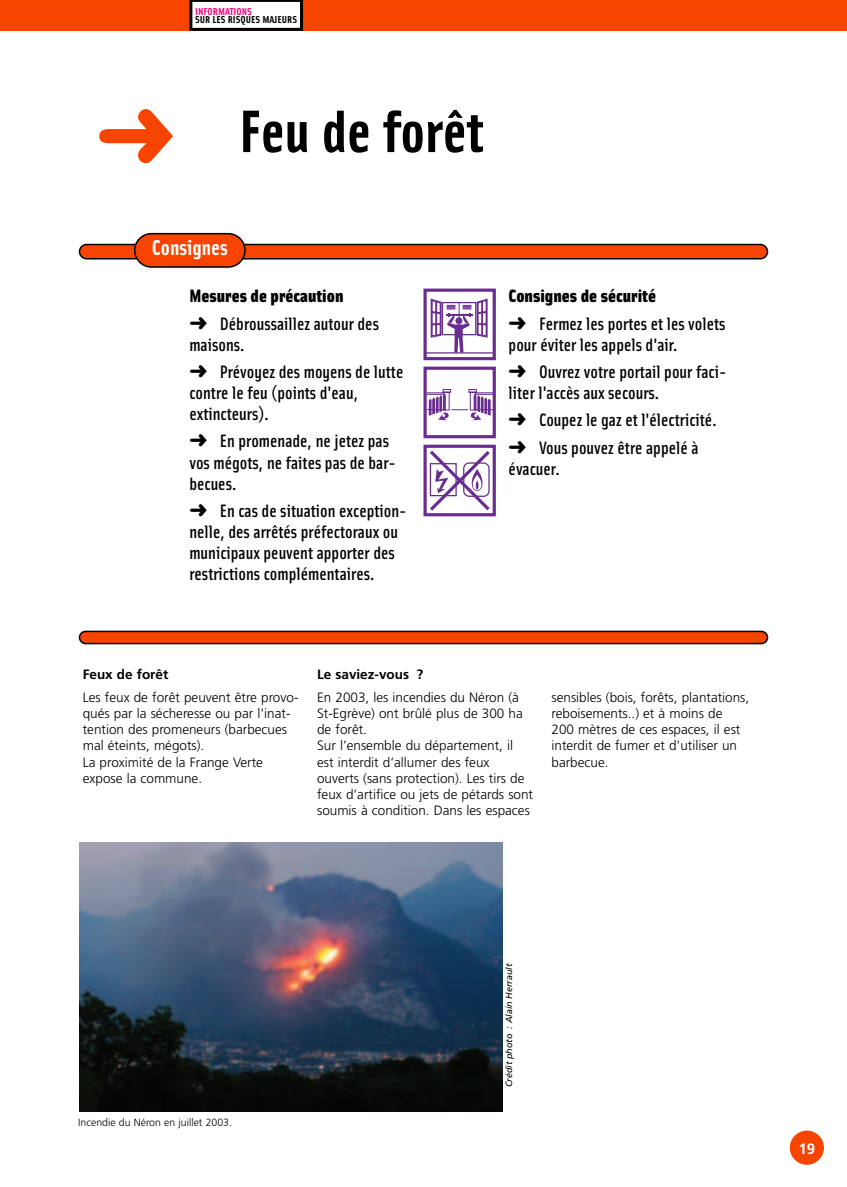
<style>
.page{position:relative;width:847px;height:1187px;background:#fff}
.page>*{position:absolute;margin:0;border:0;box-sizing:border-box;transform-origin:0 0}
.t1{font:700 60px "Solex";color:#000}
.t2{font:21.6px "Solex Bold Lining";color:#fff}
.t3{font:18px/21px "Solex Medium Lining";color:#000}
.t4{font:18px "Solex Black Lining";color:#000}
.t5{font:700 15px "Frutiger";color:#fff}
.t6{font:300 13.5px/16.2px "Frutiger";color:#000}
.t7{font:700 13.5px "Frutiger";color:#000}
.t8{font:300 10.5px "Frutiger";color:#000}
.t9{font:700 10.05px "Solex";color:#000;scale:1.09 1}
.t10{font:700 10.05px "Solex";color:#ef047e;scale:1.09 1}
.t11{font:italic 9px "Frutiger";color:#000}
.s1{color:#f74400}
</style>
<div class="page">
<div style="left:789px;top:1130px;width:34px;height:34px;background:#f74400;border-radius:50%"></div>
<div style="left:423px;top:366px;width:72px;height:72px;border:3px solid #6a2c91"></div>
<svg style="left:425px;top:389px;width:68px;height:31px"></svg>
<div style="left:423px;top:288px;width:72px;height:72px;border:3px solid #6a2c91"></div>
<svg style="left:430px;top:298px;width:57px;height:54px"></svg>
<hr style="left:425px;top:352px;width:68px;height:1px;background:#6a2c91">
<svg style="left:423px;top:444px;width:72px;height:72px"></svg>
<img style="left:80px;top:842px;width:422px;height:269px">
<svg style="left:79px;top:233px;width:688px;height:35px"></svg>
<div style="left:0;top:0;width:846px;height:31px;background:#f74400"></div>
<svg style="left:189px;top:0;width:114px;height:31px;background:#cbc9c9"></svg>
<svg style="left:79px;top:630px;width:688px;height:14px;background:#c7400d"></svg>
<p class="t10" style="left:195px;top:5px;width:54px">INFORMATIONS</p>
<p class="t9" style="left:195px;top:14px;width:95px">SUR LES RISQUES MAJEURS</p>
<h1 class="t1" style="left:96px;top:96px;width:388px"><span class="s1">➜</span> Feu de forêt</h1>
<h2 class="t2" style="left:152px;top:235px;width:77px">Consignes</h2>
<h3 class="t4" style="left:189px;top:285px;width:155px">Mesures de précaution</h3>
<h3 class="t3" style="left:189px;top:313px;width:191px">➜ Débroussaillez autour des maisons.</h3>
<h3 class="t3" style="left:189px;top:361px;width:215px">➜ Prévoyez des moyens de lutte contre le feu (points d'eau, extincteurs).</h3>
<h3 class="t3" style="left:189px;top:431px;width:208px">➜ En promenade, ne jetez pas vos mégots, ne faites pas de bar&shy;becues.</h3>
<h3 class="t3" style="left:189px;top:500px;width:218px">➜ En cas de situation exception&shy;nelle, des arrêtés préfectoraux ou municipaux peuvent apporter des restrictions complémentaires.</h3>
<h3 class="t4" style="left:508px;top:285px;width:149px">Consignes de sécurité</h3>
<h3 class="t3" style="left:508px;top:313px;width:218px">➜ Fermez les portes et les volets pour éviter les appels d'air.</h3>
<h3 class="t3" style="left:508px;top:361px;width:219px">➜ Ouvrez votre portail pour faci&shy;liter l'accès aux secours.</h3>
<h3 class="t3" style="left:508px;top:406px;width:210px;line-height:27.5px">➜ Coupez le gaz et l'électricité. ➜ Vous pouvez être appelé à</h3>
<h3 class="t3" style="left:508px;top:458px;width:53px">évacuer.</h3>
<p class="t7" style="left:83px;top:669px;width:87px">Feux de forêt</p>
<p class="t6" style="left:83px;top:689px;width:217px">Les feux de forêt peuvent être provo&shy;qués par la sécheresse ou par l'inat&shy;tention des promeneurs (barbecues mal éteints, mégots).<br>La proximité de la Frange Verte expose la commune.</p>
<p class="t7" style="left:317px;top:669px;width:108px">Le saviez-vous ?</p>
<p class="t6" style="left:317px;top:689px;width:217px">En 2003, les incendies du Néron (à<br>St-Egrève) ont brûlé plus de 300 ha de forêt.<br>Sur l’ensemble du département, il<br>est interdit d’allumer des feux ouverts (sans protection). Les tirs de feux d’artifice ou jets de pétards sont soumis à condition. Dans les espaces</p>
<p class="t6" style="left:551px;top:689px;width:199px">sensibles (bois, forêts, plantations, reboisements..) et à moins de<br>200 mètres de ces espaces, il est interdit de fumer et d'utiliser un barbecue.</p>
<p class="t8" style="left:78px;top:1116px;width:155px">Incendie du Néron en juillet 2003.</p>
<p class="t11" style="left:505px;top:1087px;width:126px;rotate:-90deg">Crédit photo : Alain Herrault</p>
<p class="t5" style="left:798px;top:1142px;width:18px">19</p>
</div>
